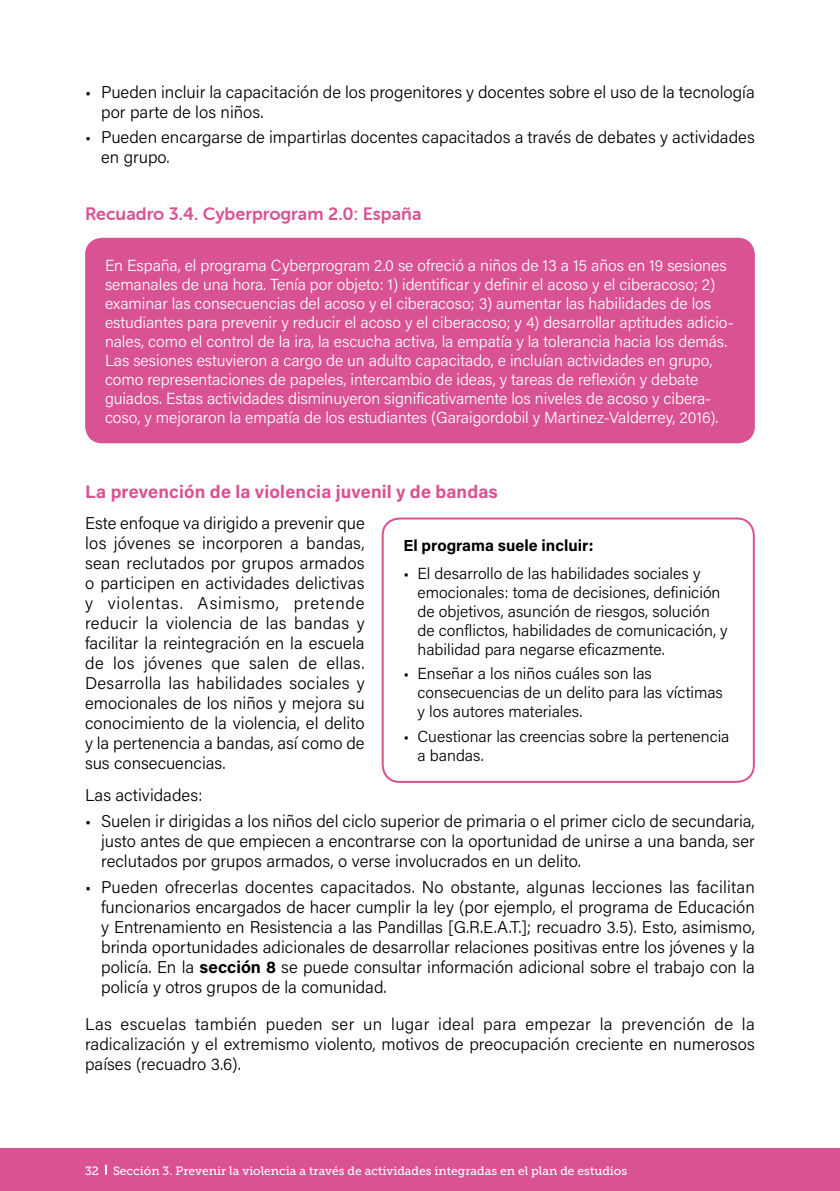
<style>
.page{position:relative;width:840px;height:1191px;background:#fff}
.page>*{position:absolute;margin:0;border:0;box-sizing:border-box;transform-origin:0 0}
.H3-3{font:700 18px "Acumin Pro";letter-spacing:.01em;color:#d95293}
.Figure-title{font:18px "Museo Sans Rounded 700";color:#d95293}
.Body{font:300 17px/20px "Acumin Pro";color:#000;text-align:justify}
.Body3xsp_keep{font:300 17px/20px "Acumin Pro";color:#000;text-align:justify}
.Body-half-sp-aft{font:300 17px "Acumin Pro";color:#000}
.Box-body{font:300 16px/19px "Acumin Pro";letter-spacing:-.005em;color:#fff}
.t1{font:300 16px/19px "Acumin Pro";color:#000}
.Box-body-2{font:700 16px "Acumin Pro";color:#000}
.t2{font:12px "Museo Slab 500";color:#fff}
.s1{font-weight:700}
</style>
<div class="page">
<div style="left:0;top:1148px;width:839px;height:43px;background:#d95293"></div>
<div style="left:85px;top:238px;width:669px;height:205px;background:#d95293;border-radius:17px"></div>
<div style="left:381px;top:517px;width:373px;height:266px;border:2px solid #d95293;border-radius:17px"></div>
<svg style="left:105px;top:1164px;width:2px;height:10px"></svg>
<p class="Body" style="left:101px;top:81px;width:654px;text-indent:-16px">• Pueden incluir la capacitación de los progenitores y docentes sobre el uso de la tecnología por parte de los niños.</p>
<p class="Body" style="left:101px;top:127px;width:655px;text-indent:-16px">• Pueden encargarse de impartirlas docentes capacitados a través de debates y actividades en grupo.</p>
<p class="Figure-title" style="left:85px;top:204px;width:337px">Recuadro 3.4. Cyberprogram 2.0: España</p>
<p class="Box-body" style="left:105px;top:256px;width:629px">En España, el programa Cyberprogram 2.0 se ofreció a niños de 13 a 15 años en 19 sesiones semanales de una hora. Tenía por objeto: 1) identificar y definir el acoso y el ciberacoso; 2) examinar las consecuencias del acoso y el ciberacoso; 3) aumentar las habilidades de los estudiantes para prevenir y reducir el acoso y el ciberacoso; y 4) desarrollar aptitudes adicio&shy;nales, como el control de la ira, la escucha activa, la empatía y la tolerancia hacia los demás.<br>Las sesiones estuvieron a cargo de un adulto capacitado, e incluían actividades en grupo, como representaciones de papeles, intercambio de ideas, y tareas de reflexión y debate guiados. Estas actividades disminuyeron significativamente los niveles de acoso y cibera&shy;coso, y mejoraron la empatía de los estudiantes (Garaigordobil y Martinez-Valderrey, 2016).</p>
<p class="H3-3" style="left:85px;top:479px;width:414px">La prevención de la violencia juvenil y de bandas</p>
<p class="Body" style="left:85px;top:513px;width:281px">Este enfoque va dirigido a prevenir que los jóvenes se incorporen a bandas, sean reclutados por grupos armados o participen en actividades delictivas y violentas. Asimismo, pretende reducir la violencia de las bandas y facilitar la reintegración en la escuela de los jóvenes que salen de ellas.<br>Desarrolla las habilidades sociales y emocionales de los niños y mejora su conocimiento de la violencia, el delito y la pertenencia a bandas, así como de sus consecuencias.</p>
<p class="Body-half-sp-aft" style="left:85px;top:783px;width:119px">Las actividades:</p>
<p class="Body" style="left:101px;top:810px;width:654px;text-indent:-16px">• Suelen ir dirigidas a los niños del ciclo superior de primaria o el primer ciclo de secundaria, justo antes de que empiecen a encontrarse con la oportunidad de unirse a una banda, ser reclutados por grupos armados, o verse involucrados en un delito.</p>
<p class="Body" style="left:101px;top:876px;width:655px;text-indent:-16px">• Pueden ofrecerlas docentes capacitados. No obstante, algunas lecciones las facilitan funcionarios encargados de hacer cumplir la ley (por ejemplo, el programa de Educación y Entrenamiento en Resistencia a las Pandillas [G.R.E.A.T.]; recuadro 3.5). Esto, asimismo, brinda oportunidades adicionales de desarrollar relaciones positivas entre los jóvenes y la policía. En la <span class="s1">sección 8</span> se puede consultar información adicional sobre el trabajo con la policía y otros grupos de la comunidad.</p>
<p class="Body3xsp_keep" style="left:85px;top:1013px;width:670px">Las escuelas también pueden ser un lugar ideal para empezar la prevención de la radicalización y el extremismo violento, motivos de preocupación creciente en numerosos países (recuadro 3.6).</p>
<p class="Box-body-2" style="left:403px;top:534px;width:191px">El programa suele incluir:</p>
<p class="t1" style="left:417px;top:563px;width:311px;text-indent:-14px">• El desarrollo de las habilidades sociales y emocionales: toma de decisiones, definición de objetivos, asunción de riesgos, solución de conflictos, habilidades de comunicación, y habilidad para negarse eficazmente.</p>
<p class="t1" style="left:417px;top:663px;width:307px;text-indent:-14px">• Enseñar a los niños cuáles son las consecuencias de un delito para las víctimas y los autores materiales.</p>
<p class="t1" style="left:417px;top:726px;width:313px;text-indent:-14px">• Cuestionar las creencias sobre la pertenencia a bandas.</p>
<p class="t2" style="left:85px;top:1163px;width:543px">32 Sección 3. Prevenir la violencia a través de actividades integradas en el plan de estudios</p>
</div>
